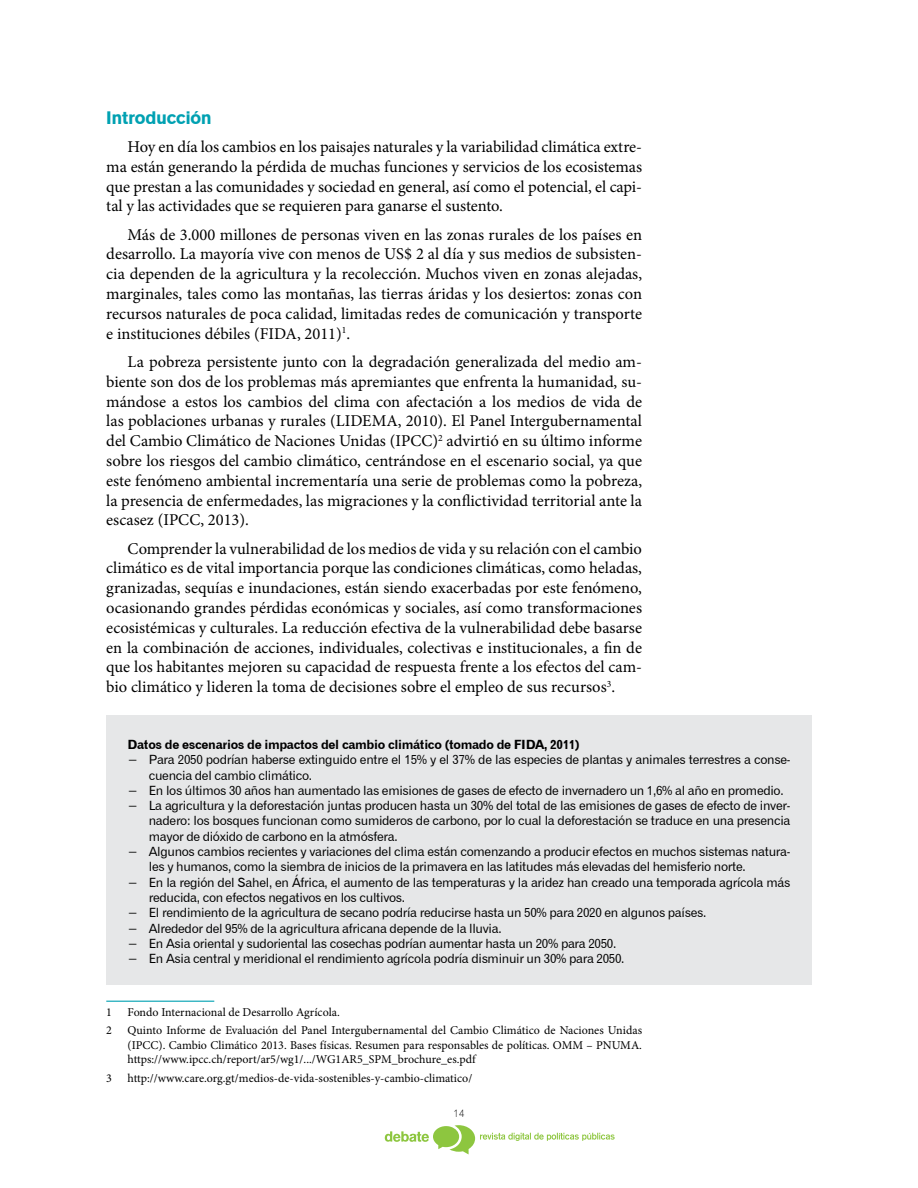
<style>
.page{position:relative;width:918px;height:1188px;background:#fff}
.page>*{position:absolute;margin:0;border:0;box-sizing:border-box;transform-origin:0 0}
.t1{font:18px "Gothic 725 BT Black A";color:#00a1b2}
.t2{font:16.5px/19.8px "Minion Pro";color:#000;text-align:justify}
.t3{font:12.75px "Gothic 720 BT Roman B";letter-spacing:-.025em;color:#000}
.t4{font:12.75px "Gothic 720 BT Bold B";letter-spacing:-.025em;color:#000}
.t5{font:12px/14.4px "Minion Pro";color:#000;text-align:justify}
.t6{font:10.5px "Gothic 720 BT Light B";color:#000}
</style>
<div class="page">
<svg style="left:385px;top:1125px;width:230px;height:29px"></svg>
<hr style="left:106px;top:1001px;width:108px;height:1px;background:#00a1b2">
<div style="left:106px;top:715px;width:706px;height:270px;background:#e6e7e8"></div>
<p class="t1" style="left:106px;top:106px;width:107px">Introducción</p>
<p class="t2" style="left:106px;top:137px;width:537px;text-indent:21px">Hoy en día los cambios en los paisajes naturales y la variabilidad climática extre&shy;ma están generando la pérdida de muchas funciones y servicios de los ecosistemas que prestan a las comunidades y sociedad en general, así como el potencial, el capi&shy;tal y las actividades que se requieren para ganarse el sustento.</p>
<p class="t2" style="left:106px;top:225px;width:537px;text-indent:21px">Más de 3.000 millones de personas viven en las zonas rurales de los países en desarrollo. La mayoría vive con menos de US$ 2 al día y sus medios de subsisten&shy;cia dependen de la agricultura y la recolección. Muchos viven en zonas alejadas, marginales, tales como las montañas, las tierras áridas y los desiertos: zonas con recursos naturales de poca calidad, limitadas redes de comunicación y transporte e instituciones débiles (FIDA, 2011)<sup>1</sup>.</p>
<p class="t2" style="left:106px;top:352px;width:537px;text-indent:21px">La pobreza persistente junto con la degradación generalizada del medio am&shy;biente son dos de los problemas más apremiantes que enfrenta la humanidad, su&shy;mándose a estos los cambios del clima con afectación a los medios de vida de las poblaciones urbanas y rurales (LIDEMA, 2010). El Panel Intergubernamental del Cambio Climático de Naciones Unidas (IPCC)<sup>2</sup> advirtió en su último informe sobre los riesgos del cambio climático, centrándose en el escenario social, ya que este fenómeno ambiental incrementaría una serie de problemas como la pobreza, la presencia de enfermedades, las migraciones y la conflictividad territorial ante la escasez (IPCC, 2013).</p>
<p class="t2" style="left:106px;top:539px;width:537px;text-indent:21px">Comprender la vulnerabilidad de los medios de vida y su relación con el cambio climático es de vital importancia porque las condiciones climáticas, como heladas, granizadas, sequías e inundaciones, están siendo exacerbadas por este fenómeno, ocasionando grandes pérdidas económicas y sociales, así como transformaciones ecosistémicas y culturales. La reducción efectiva de la vulnerabilidad debe basarse en la combinación de acciones, individuales, colectivas e institucionales, a fin de que los habitantes mejoren su capacidad de respuesta frente a los efectos del cam&shy;bio climático y lideren la toma de decisiones sobre el empleo de sus recursos<sup>3</sup>.</p>
<p class="t4" style="left:128px;top:737px;width:454px">Datos de escenarios de impactos del cambio climático (tomado de FIDA, 2011)</p>
<p class="t3" style="left:128px;top:752px;width:664px">− Para 2050 podrían haberse extinguido entre el 15% y el 37% de las especies de plantas y animales terrestres a conse-</p>
<p class="t3" style="left:149px;top:767px;width:165px">cuencia del cambio climático.</p>
<p class="t3" style="left:128px;top:783px;width:658px">− En los últimos 30 años han aumentado las emisiones de gases de efecto de invernadero un 1,6% al año en promedio.</p>
<p class="t3" style="left:128px;top:798px;width:664px">− La agricultura y la deforestación juntas producen hasta un 30% del total de las emisiones de gases de efecto de inver-</p>
<p class="t3" style="left:149px;top:813px;width:643px">nadero: los bosques funcionan como sumideros de carbono, por lo cual la deforestación se traduce en una presencia</p>
<p class="t3" style="left:149px;top:828px;width:250px">mayor de dióxido de carbono en la atmósfera.</p>
<p class="t3" style="left:128px;top:844px;width:664px">− Algunos cambios recientes y variaciones del clima están comenzando a producir efectos en muchos sistemas natura-</p>
<p class="t3" style="left:149px;top:859px;width:598px">les y humanos, como la siembra de inicios de la primavera en las latitudes más elevadas del hemisferio norte.</p>
<p class="t3" style="left:128px;top:874px;width:664px">− En la región del Sahel, en África, el aumento de las temperaturas y la aridez han creado una temporada agrícola más</p>
<p class="t3" style="left:149px;top:890px;width:258px">reducida, con efectos negativos en los cultivos.</p>
<p class="t3" style="left:128px;top:905px;width:580px">− El rendimiento de la agricultura de secano podría reducirse hasta un 50% para 2020 en algunos países.</p>
<p class="t3" style="left:128px;top:920px;width:376px">− Alrededor del 95% de la agricultura africana depende de la lluvia.</p>
<p class="t3" style="left:128px;top:936px;width:490px">− En Asia oriental y sudoriental las cosechas podrían aumentar hasta un 20% para 2050.</p>
<p class="t3" style="left:128px;top:951px;width:498px">− En Asia central y meridional el rendimiento agrícola podría disminuir un 30% para 2050.</p>
<p class="t5" style="left:106px;top:1005px;width:7px">1</p>
<p class="t5" style="left:128px;top:1005px;width:214px">Fondo Internacional de Desarrollo Agrícola.</p>
<p class="t5" style="left:106px;top:1023px;width:7px">2</p>
<p class="t5" style="left:128px;top:1023px;width:516px">Quinto Informe de Evaluación del Panel Intergubernamental del Cambio Climático de Naciones Unidas (IPCC). Cambio Climático 2013. Bases físicas. Resumen para responsables de políticas. OMM – PNUMA. https://www.ipcc.ch/report/ar5/wg1/.../WG1AR5_SPM_brochure_es.pdf</p>
<p class="t5" style="left:106px;top:1071px;width:7px">3</p>
<p class="t5" style="left:128px;top:1071px;width:346px">http://www.care.org.gt/medios-de-vida-sostenibles-y-cambio-climatico/</p>
<p class="t6" style="left:454px;top:1107px;width:12px">14</p>
</div>
